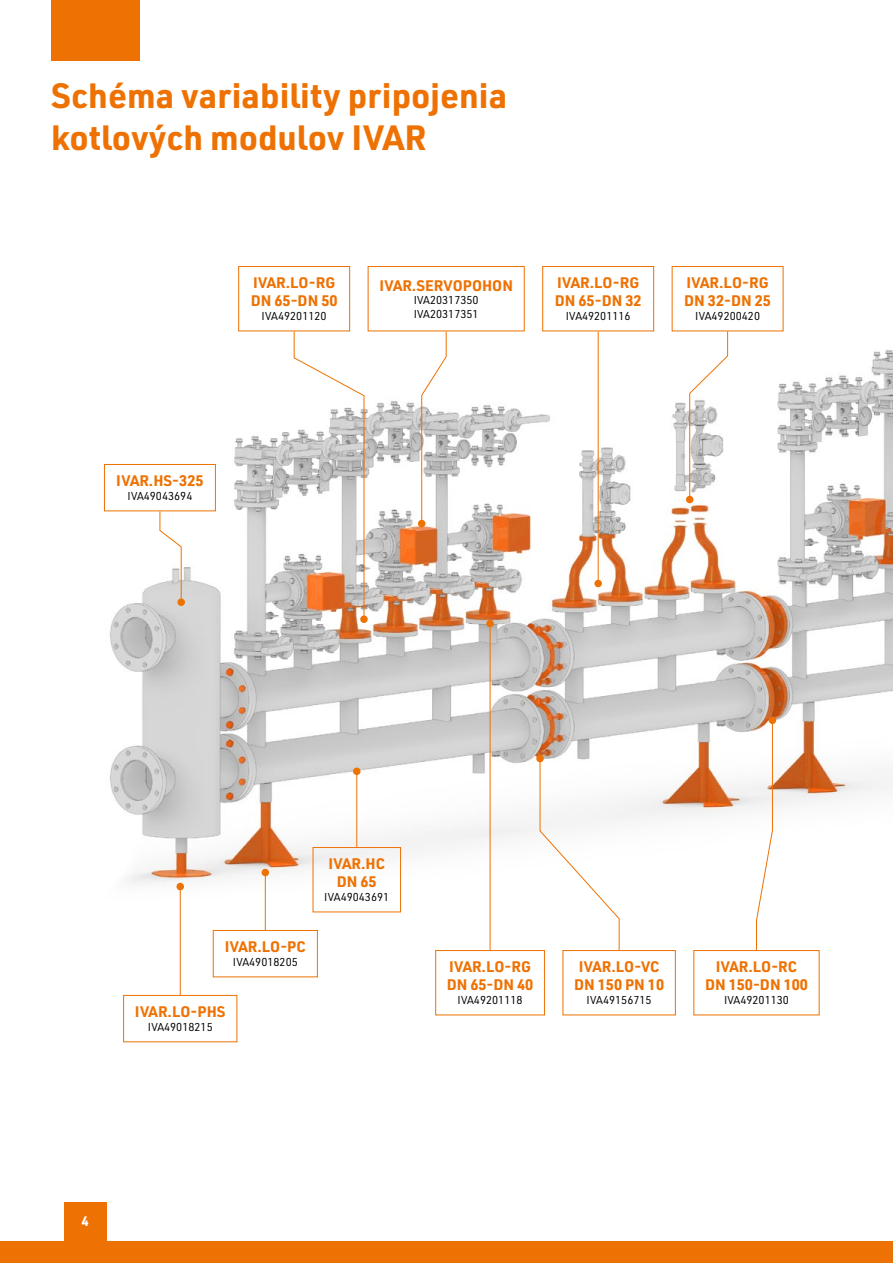
<style>
.page{position:relative;width:893px;height:1263px;background:#fff}
.page>*{position:absolute;margin:0;border:0;box-sizing:border-box;transform-origin:0 0}
.t1{font:700 34.5px/41.4px "URWDIN";color:#ee7203}
.t2{font:700 15px/18px "URWDIN";color:#ee7203}
.t3{font:700 13.5px "URWDIN";color:#fff}
.t4{font:11.25px/13.5px "URWDIN";color:#000}
</style>
<div class="page">
<div style="left:0;top:1242px;width:893px;height:21px;background:#ee7203"></div>
<div style="left:64px;top:1202px;width:42px;height:61px;background:#ee7203"></div>
<img style="left:104px;top:324px;width:789px;height:615px">
<div style="left:51px;top:0;width:88px;height:61px;background:#ee7203"></div>
<svg style="left:159px;top:511px;width:23px;height:92px"></svg>
<div style="left:177px;top:598px;width:8px;height:8px;background:#ee7203;border-radius:50%"></div>
<svg style="left:293px;top:330px;width:72px;height:290px"></svg>
<div style="left:360px;top:615px;width:8px;height:8px;background:#ee7203;border-radius:50%"></div>
<hr style="left:598px;top:331px;width:1px;height:252px;background:#ee7203">
<div style="left:594px;top:580px;width:8px;height:7px;background:#ee7203;border-radius:50%"></div>
<hr style="left:180px;top:886px;width:1px;height:109px;background:#ee7203">
<div style="left:176px;top:883px;width:8px;height:7px;background:#ee7203;border-radius:50%"></div>
<hr style="left:265px;top:872px;width:1px;height:58px;background:#ee7203">
<div style="left:262px;top:869px;width:7px;height:7px;background:#ee7203;border-radius:50%"></div>
<hr style="left:490px;top:623px;width:1px;height:327px;background:#ee7203">
<div style="left:486px;top:620px;width:8px;height:7px;background:#ee7203;border-radius:50%"></div>
<svg style="left:755px;top:719px;width:18px;height:231px"></svg>
<div style="left:769px;top:716px;width:7px;height:8px;background:#ee7203;border-radius:50%"></div>
<svg style="left:539px;top:758px;width:81px;height:192px"></svg>
<div style="left:536px;top:755px;width:8px;height:7px;background:#ee7203;border-radius:50%"></div>
<hr style="left:356px;top:771px;width:1px;height:76px;background:#ee7203">
<div style="left:353px;top:767px;width:8px;height:8px;background:#ee7203;border-radius:50%"></div>
<svg style="left:421px;top:331px;width:26px;height:193px"></svg>
<div style="left:418px;top:520px;width:7px;height:7px;background:#ee7203;border-radius:50%"></div>
<svg style="left:689px;top:331px;width:39px;height:169px"></svg>
<div style="left:686px;top:496px;width:7px;height:7px;background:#ee7203;border-radius:50%"></div>
<div style="left:104px;top:464px;width:112px;height:47px;border:1px solid #ee7203"></div>
<div style="left:123px;top:995px;width:114px;height:47px;border:1px solid #ee7203"></div>
<div style="left:213px;top:930px;width:105px;height:47px;border:1px solid #ee7203"></div>
<div style="left:313px;top:847px;width:88px;height:65px;border:1px solid #ee7203"></div>
<div style="left:435px;top:950px;width:110px;height:65px;border:1px solid #ee7203"></div>
<div style="left:562px;top:950px;width:114px;height:65px;border:1px solid #ee7203"></div>
<div style="left:693px;top:950px;width:127px;height:65px;border:1px solid #ee7203"></div>
<div style="left:238px;top:266px;width:112px;height:65px;border:1px solid #ee7203"></div>
<div style="left:542px;top:266px;width:112px;height:65px;border:1px solid #ee7203"></div>
<div style="left:672px;top:266px;width:111px;height:65px;border:1px solid #ee7203"></div>
<div style="left:368px;top:266px;width:157px;height:65px;border:1px solid #ee7203"></div>
<h1 class="t1" style="left:51px;top:74px;width:458px">Schéma variability pripojenia kotlových modulov IVAR</h1>
<p class="t2" style="left:251px;top:273px;width:88px">IVAR.LO-RG<br>DN 65-DN 50</p>
<p class="t4" style="left:262px;top:309px;width:67px">IVA49201120</p>
<p class="t2" style="left:379px;top:276px;width:135px">IVAR.SERVOPOHON</p>
<p class="t4" style="left:414px;top:293px;width:67px">IVA20317350<br>IVA20317351</p>
<p class="t2" style="left:555px;top:273px;width:88px">IVAR.LO-RG<br>DN 65-DN 32</p>
<p class="t4" style="left:566px;top:309px;width:67px">IVA49201116</p>
<p class="t2" style="left:684px;top:273px;width:88px">IVAR.LO-RG<br>DN 32-DN 25</p>
<p class="t4" style="left:695px;top:309px;width:67px">IVA49200420</p>
<p class="t2" style="left:116px;top:471px;width:89px">IVAR.HS-325</p>
<p class="t4" style="left:127px;top:489px;width:67px">IVA49043694</p>
<p class="t2" style="left:225px;top:937px;width:83px">IVAR.LO-PC</p>
<p class="t4" style="left:233px;top:955px;width:67px">IVA49018205</p>
<p class="t2" style="left:135px;top:1002px;width:92px">IVAR.LO-PHS</p>
<p class="t4" style="left:148px;top:1020px;width:67px">IVA49018215</p>
<p class="t2" style="left:328px;top:854px;width:58px;text-align:center">IVAR.HC<br>DN 65</p>
<p class="t4" style="left:324px;top:890px;width:67px">IVA49043691</p>
<p class="t2" style="left:447px;top:957px;width:88px">IVAR.LO-RG<br>DN 65-DN 40</p>
<p class="t4" style="left:458px;top:993px;width:67px">IVA49201118</p>
<p class="t2" style="left:574px;top:957px;width:92px;text-align:center">IVAR.LO-VC<br>DN 150 PN 10</p>
<p class="t4" style="left:587px;top:993px;width:67px">IVA49156715</p>
<p class="t2" style="left:705px;top:957px;width:104px;text-align:center">IVAR.LO-RC<br>DN 150-DN 100</p>
<p class="t4" style="left:724px;top:993px;width:67px">IVA49201130</p>
<p class="t3" style="left:81px;top:1212px;width:9px">4</p>
</div>
